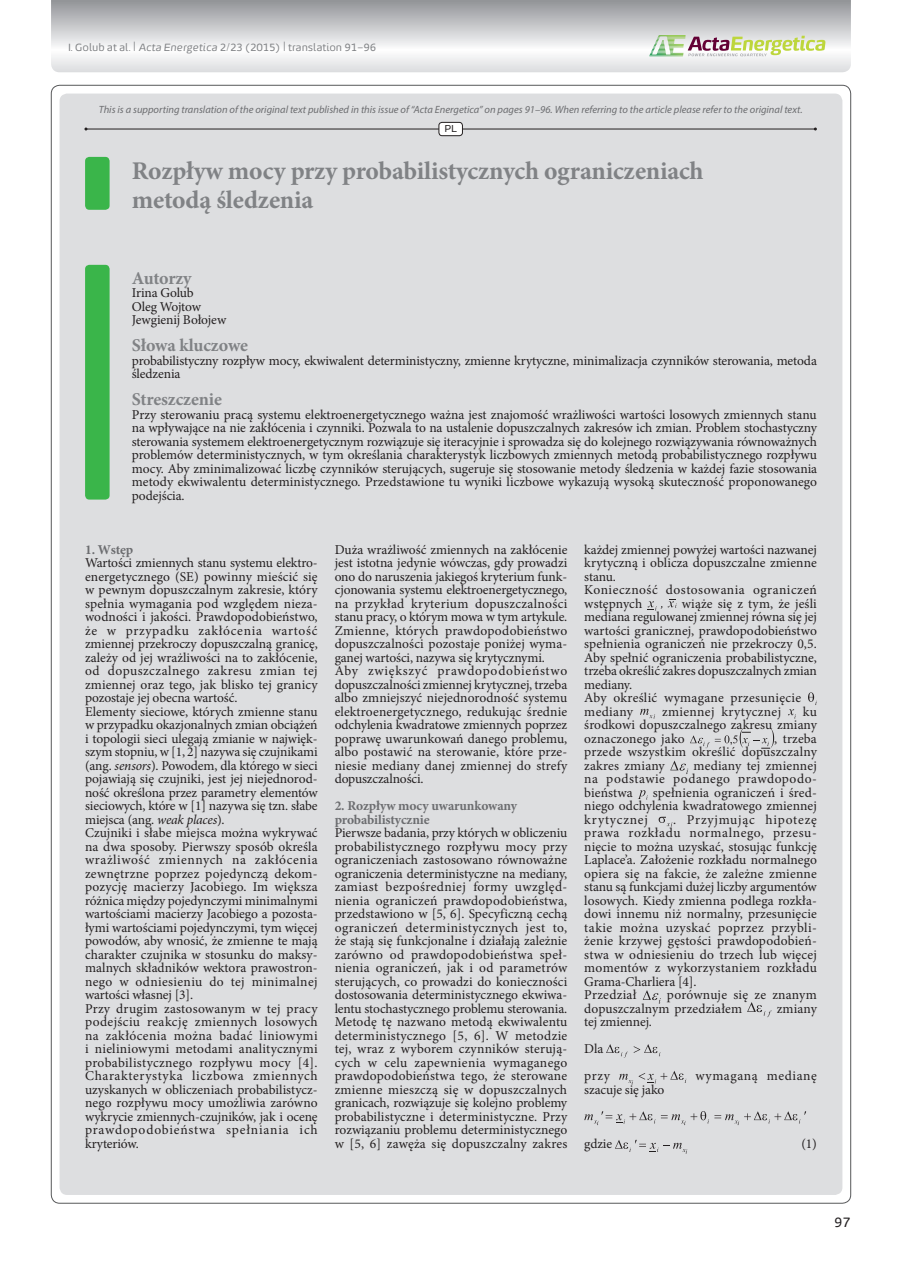
<style>
.page{position:relative;width:902px;height:1263px;background:#fff}
.page>*{position:absolute;margin:0;border:0;box-sizing:border-box;transform-origin:0 0}
.t1{font:700 25.5px/28.5px "Minion Pro";letter-spacing:-.01em;color:#808285}
.t2{font:700 18px "Minion Pro";letter-spacing:-.01em;color:#808285}
.t3{font:13.5px/13.5px "Minion Pro";letter-spacing:.005em;color:#231f20}
.t4{font:700 13.5px/13.5px "Minion Pro";letter-spacing:-.01em;color:#6c6d70}
.t5{font:13.5px "Minion Pro";letter-spacing:.025em;color:#231f20}
.t6{font:13.5px "Minion Pro";letter-spacing:.04em;color:#231f20}
.t7{font:13.5px "Energa";color:#231f20}
.t8{font:italic 10.5px "Myriad Pro";color:#6c6d70}
.t9{font:10.5px "Energa";letter-spacing:-.01em;color:#808285}
.t10{font:10.05px "Energa";color:#231f20}
.s1{font-size:13.5px}
.s2{font-style:italic}
</style>
<div class="page">
<div style="left:60px;top:94px;width:782px;height:1101px;background:#dddee0;border-radius:8px"></div>
<svg style="left:51px;top:0;width:799px;height:72px"></svg>
<svg style="left:649px;top:35px;width:176px;height:21px"></svg>
<div style="left:85px;top:157px;width:25px;height:53px;background:#3ab54a;border-radius:4px"></div>
<div style="left:85px;top:265px;width:25px;height:235px;background:#3ab54a;border-radius:4px"></div>
<svg style="left:647px;top:599px;width:29px;height:12px"></svg>
<svg style="left:808px;top:692px;width:8px;height:13px"></svg>
<svg style="left:640px;top:709px;width:15px;height:10px"></svg>
<svg style="left:788px;top:709px;width:7px;height:10px"></svg>
<svg style="left:690px;top:729px;width:84px;height:20px"></svg>
<svg style="left:670px;top:760px;width:18px;height:14px"></svg>
<svg style="left:638px;top:790px;width:9px;height:10px"></svg>
<svg style="left:658px;top:817px;width:14px;height:10px"></svg>
<svg style="left:642px;top:990px;width:18px;height:14px"></svg>
<svg style="left:747px;top:1002px;width:24px;height:15px"></svg>
<svg style="left:606px;top:1044px;width:54px;height:14px"></svg>
<svg style="left:619px;top:1071px;width:67px;height:13px"></svg>
<svg style="left:584px;top:1111px;width:222px;height:14px"></svg>
<svg style="left:615px;top:1140px;width:72px;height:13px"></svg>
<hr style="left:86px;top:129px;width:729px;height:1px;background:#231f20">
<div style="left:439px;top:122px;width:23px;height:14px;background:#fff;border-radius:3px"></div>
<div style="left:438px;top:122px;width:25px;height:14px;border:1px solid #231f20;border-radius:3px"></div>
<p class="t9" style="left:68px;top:41px;width:310px">I. Golub at al. <span class="s1">|</span> <span class="s2">Acta Energetica</span> 2/23 (2015) <span class="s1">|</span> translation 91–96</p>
<p class="t8" style="left:99px;top:103px;width:705px">This is a supporting translation of the original text published in this issue of “Acta Energetica” on pages 91–96. When referring to the article please refer to the original text.</p>
<p class="t10" style="left:444px;top:122px;width:14px">PL</p>
<h1 class="t1" style="left:132px;top:157px;width:573px">Rozpływ mocy przy probabilistycznych ograniczeniach metodą śledzenia</h1>
<h2 class="t2" style="left:132px;top:265px;width:61px">Autorzy</h2>
<p class="t3" style="left:132px;top:286px;width:96px">Irina Golub<br>Oleg Wojtow<br>Jewgienij Bołojew</p>
<h2 class="t2" style="left:132px;top:333px;width:118px">Słowa kluczowe</h2>
<p class="t3" style="left:132px;top:354px;width:686px">probabilistyczny rozpływ mocy, ekwiwalent deterministyczny, zmienne krytyczne, minimalizacja czynników sterowania, metoda śledzenia</p>
<h2 class="t2" style="left:132px;top:387px;width:92px">Streszczenie</h2>
<p class="t3" style="left:132px;top:408px;width:686px;text-align:justify">Przy sterowaniu pracą systemu elektroenergetycznego ważna jest znajomość wrażliwości wartości losowych zmiennych stanu na wpływające na nie zakłócenia i czynniki. Pozwala to na ustalenie dopuszczalnych zakresów ich zmian. Problem stochastyczny sterowania systemem elektroenergetycznym rozwiązuje się iteracyjnie i sprowadza się do kolejnego rozwiązywania równoważnych problemów deterministycznych, w tym określania charakterystyk liczbowych zmiennych metodą probabilistycznego rozpływu mocy. Aby zminimalizować liczbę czynników sterujących, sugeruje się stosowanie metody śledzenia w każdej fazie stosowania metody ekwiwalentu deterministycznego. Przedstawione tu wyniki liczbowe wykazują wysoką skuteczność proponowanego podejścia.</p>
<p class="t4" style="left:85px;top:542px;width:50px">1. Wstęp</p>
<p class="t3" style="left:85px;top:556px;width:234px">Wartości zmiennych stanu systemu elektro&shy;energetycznego (SE) powinny mieścić się w pewnym dopuszczalnym zakresie, który spełnia wymagania pod względem nieza&shy;wodności i jakości. Prawdopodobieństwo, że w przypadku zakłócenia wartość zmiennej przekroczy dopuszczalną granicę, zależy od jej wrażliwości na to zakłócenie, od dopuszczalnego zakresu zmian tej zmiennej oraz tego, jak blisko tej granicy pozostaje jej obecna wartość.<br>Elementy sieciowe, których zmienne stanu w przypadku okazjonalnych zmian obciążeń i topologii sieci ulegają zmianie w najwięk&shy;szym stopniu, w [1, 2] nazywa się czujnikami (ang. <span class="s2">sensors</span>). Powodem, dla którego w sieci pojawiają się czujniki, jest jej niejednorod&shy;ność określona przez parametry elementów sieciowych, które w [1] nazywa się tzn. słabe miejsca (ang. <span class="s2">weak places</span>).<br>Czujniki i słabe miejsca można wykrywać na dwa sposoby. Pierwszy sposób określa wrażliwość zmiennych na zakłócenia zewnętrzne poprzez pojedynczą dekom&shy;pozycję macierzy Jacobiego. Im większa różnica między pojedynczymi minimalnymi wartościami macierzy Jacobiego a pozosta&shy;łymi wartościami pojedynczymi, tym więcej powodów, aby wnosić, że zmienne te mają charakter czujnika w stosunku do maksy&shy;malnych składników wektora prawostron&shy;nego w odniesieniu do tej minimalnej wartości własnej [3].<br>Przy drugim zastosowanym w tej pracy podejściu reakcję zmiennych losowych na zakłócenia można badać liniowymi i nieliniowymi metodami analitycznymi probabilistycznego rozpływu mocy [4].<br>Charakterystyka liczbowa zmiennych uzyskanych w obliczeniach probabilistycz&shy;nego rozpływu mocy umożliwia zarówno wykrycie zmiennych-czujników, jak i ocenę prawdopodobieństwa spełniania ich kryteriów.</p>
<p class="t3" style="left:334px;top:543px;width:234px">Duża wrażliwość zmiennych na zakłócenie jest istotna jedynie wówczas, gdy prowadzi ono do naruszenia jakiegoś kryterium funk&shy;cjonowania systemu elektroenergetycznego, na przykład kryterium dopuszczalności stanu pracy, o którym mowa w tym artykule.<br>Zmienne, których prawdopodobieństwo dopuszczalności pozostaje poniżej wyma&shy;ganej wartości, nazywa się krytycznymi.<br>Aby zwiększyć prawdopodobieństwo dopuszczalności zmiennej krytycznej, trzeba albo zmniejszyć niejednorodność systemu elektroenergetycznego, redukując średnie odchylenia kwadratowe zmiennych poprzez poprawę uwarunkowań danego problemu, albo postawić na sterowanie, które prze&shy;niesie mediany danej zmiennej do strefy dopuszczalności.</p>
<p class="t4" style="left:334px;top:799px;width:184px">2. Rozpływ mocy uwarunkowany probabilistycznie</p>
<p class="t3" style="left:334px;top:826px;width:234px;text-align:justify">Pierwsze badania, przy których w obliczeniu probabilistycznego rozpływu mocy przy ograniczeniach zastosowano równoważne ograniczenia deterministyczne na mediany, zamiast bezpośredniej formy uwzględ&shy;nienia ograniczeń prawdopodobieństwa, przedstawiono w [5, 6]. Specyficzną cechą ograniczeń deterministycznych jest to, że stają się funkcjonalne i działają zależnie zarówno od prawdopodobieństwa speł&shy;nienia ograniczeń, jak i od parametrów sterujących, co prowadzi do konieczności dostosowania deterministycznego ekwiwa&shy;lentu stochastycznego problemu sterowania.<br>Metodę tę nazwano metodą ekwiwalentu deterministycznego [5, 6]. W metodzie tej, wraz z wyborem czynników sterują&shy;cych w celu zapewnienia wymaganego prawdopodobieństwa tego, że sterowane zmienne mieszczą się w dopuszczalnych granicach, rozwiązuje się kolejno problemy probabilistyczne i deterministyczne. Przy rozwiązaniu problemu deterministycznego w [5, 6] zawęża się dopuszczalny zakres</p>
<p class="t3" style="left:584px;top:543px;width:234px">każdej zmiennej powyżej wartości nazwanej krytyczną i oblicza dopuszczalne zmienne stanu.<br>Konieczność dostosowania ograniczeń wstępnych</p>
<p class="t3" style="left:584px;top:597px;width:234px;text-indent:97px">wiąże się z tym, że jeśli mediana regulowanej zmiennej równa się jej wartości granicznej, prawdopodobieństwo spełnienia ograniczeń nie przekroczy 0,5.<br>Aby spełnić ograniczenia probabilistyczne, trzeba określić zakres dopuszczalnych zmian mediany.<br>Aby określić wymagane przesunięcie mediany</p>
<p class="t3" style="left:584px;top:705px;width:234px;text-align:justify;text-indent:218px">ku środkowi dopuszczalnego zakresu zmiany oznaczonego jako</p>
<p class="t5" style="left:662px;top:702px;width:120px">zmiennej krytycznej</p>
<p class="t3" style="left:584px;top:732px;width:234px;text-align:justify;text-indent:190px">, trzeba przede wszystkim określić dopuszczalny zakres zmiany</p>
<p class="t3" style="left:584px;top:759px;width:234px;text-align:justify;text-indent:109px">mediany tej zmiennej na podstawie podanego prawdopodo&shy;bieństwa</p>
<p class="t3" style="left:584px;top:786px;width:234px;text-align:justify;text-indent:68px">spełnienia ograniczeń i śred&shy;niego odchylenia kwadratowego zmiennej krytycznej</p>
<p class="t3" style="left:584px;top:813px;width:234px;text-indent:89px">. Przyjmując hipotezę prawa rozkładu normalnego, przesu&shy;nięcie to można uzyskać, stosując funkcję Laplace’a. Założenie rozkładu normalnego opiera się na fakcie, że zależne zmienne stanu są funkcjami dużej liczby argumentów losowych. Kiedy zmienna podlega rozkła&shy;dowi innemu niż normalny, przesunięcie takie można uzyskać poprzez przybli&shy;żenie krzywej gęstości prawdopodobień&shy;stwa w odniesieniu do trzech lub więcej momentów z wykorzystaniem rozkładu Grama-Charliera [4].<br>Przedział</p>
<p class="t3" style="left:584px;top:988px;width:234px;text-indent:83px">porównuje się ze znanym dopuszczalnym przedziałem</p>
<p class="t3" style="left:776px;top:1002px;width:42px">zmiany</p>
<p class="t3" style="left:584px;top:1008px;width:69px;line-height:27px">tej zmiennej.<br>Dla<br>przy</p>
<p class="t6" style="left:695px;top:1067px;width:123px">wymaganą medianę</p>
<p class="t3" style="left:584px;top:1083px;width:81px">szacuje się jako</p>
<p class="t3" style="left:584px;top:1137px;width:29px">gdzie</p>
<p class="t3" style="left:801px;top:1137px;width:17px">(1)</p>
<p class="t7" style="left:834px;top:1213px;width:18px">97</p>
</div>
